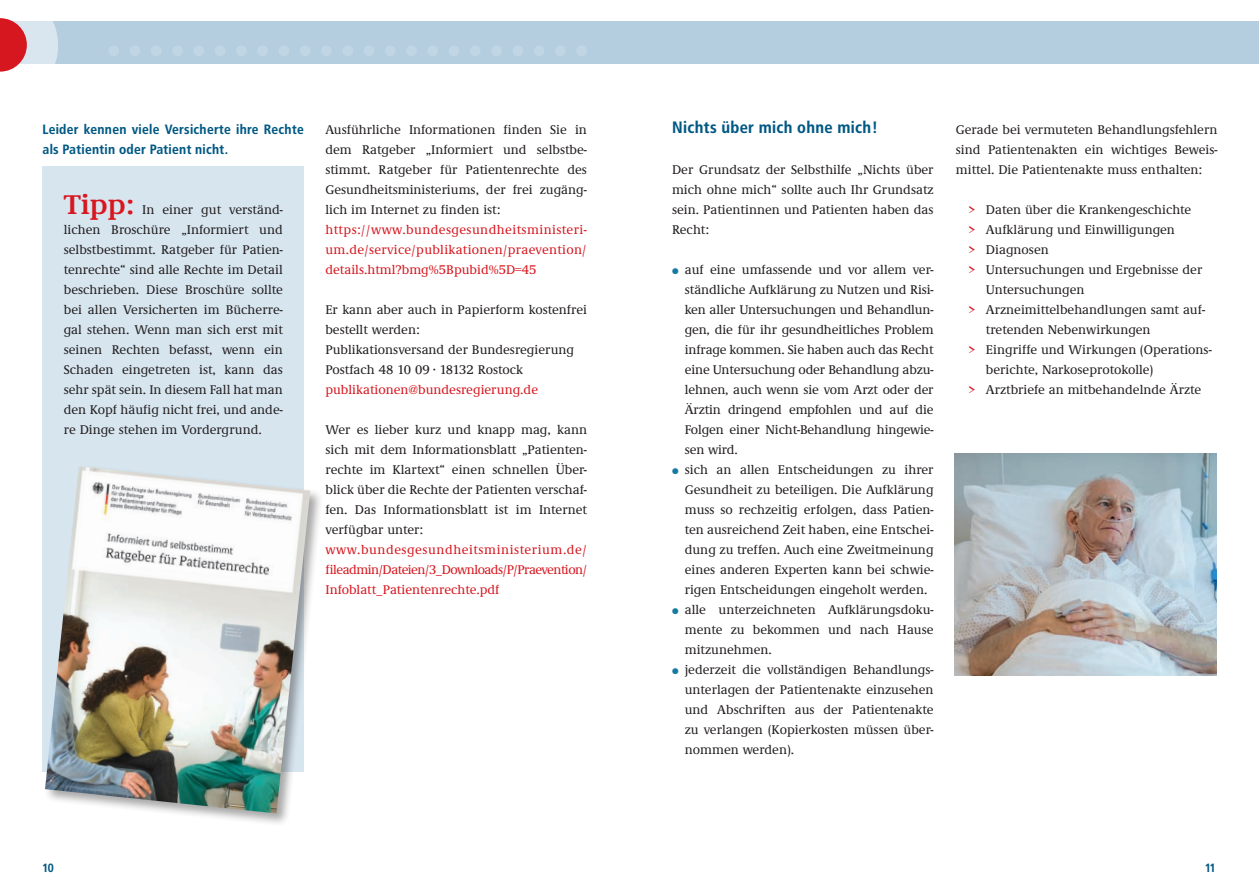
<style>
.page{position:relative;width:1259px;height:893px;background:#fff}
.page>*{position:absolute;margin:0;border:0;box-sizing:border-box;transform-origin:0 0}
._1_Headline{font:700 16.5px "Transit";color:#005883}
.Copy{font:700 13.5px/20px "Transit";color:#005883}
.Copy-2{font:500 13.05px/20px "Demos EF";color:#231f20;text-align:justify}
.Blaue_Aufzählung{font:500 13.05px/20px "Demos EF";color:#231f20}
.Copy-3{font:500 13.05px/20px "Demos EF";color:#d7171f;text-align:justify}
.t1{font:700 12px "Transit";color:#005883}
.s1{font-weight:600;font-size:28.05px;color:#d7171f}
.s2{color:#167ba3}
.s3{color:#d7171f}
</style>
<div class="page">
<div style="left:0;top:21px;width:629px;height:43px;background:#b4cee0"></div>
<div style="left:629px;top:21px;width:630px;height:43px;background:#b4cee0"></div>
<div style="left:108px;top:45px;width:11px;height:11px;background:#c1d6e5;border-radius:50%"></div>
<div style="left:130px;top:45px;width:10px;height:11px;background:#c1d6e5;border-radius:50%"></div>
<div style="left:151px;top:45px;width:11px;height:11px;background:#c1d6e5;border-radius:50%"></div>
<div style="left:172px;top:45px;width:11px;height:11px;background:#c1d6e5;border-radius:50%"></div>
<div style="left:193px;top:45px;width:11px;height:11px;background:#c1d6e5;border-radius:50%"></div>
<div style="left:215px;top:45px;width:10px;height:11px;background:#c1d6e5;border-radius:50%"></div>
<div style="left:236px;top:45px;width:11px;height:11px;background:#c1d6e5;border-radius:50%"></div>
<div style="left:257px;top:45px;width:11px;height:11px;background:#c1d6e5;border-radius:50%"></div>
<div style="left:279px;top:45px;width:10px;height:11px;background:#c1d6e5;border-radius:50%"></div>
<div style="left:300px;top:45px;width:10px;height:11px;background:#c1d6e5;border-radius:50%"></div>
<div style="left:321px;top:45px;width:11px;height:11px;background:#c1d6e5;border-radius:50%"></div>
<div style="left:342px;top:45px;width:11px;height:11px;background:#c1d6e5;border-radius:50%"></div>
<div style="left:364px;top:45px;width:10px;height:11px;background:#c1d6e5;border-radius:50%"></div>
<div style="left:385px;top:45px;width:10px;height:11px;background:#c1d6e5;border-radius:50%"></div>
<div style="left:406px;top:45px;width:11px;height:11px;background:#c1d6e5;border-radius:50%"></div>
<div style="left:427px;top:45px;width:11px;height:11px;background:#c1d6e5;border-radius:50%"></div>
<div style="left:449px;top:45px;width:10px;height:11px;background:#c1d6e5;border-radius:50%"></div>
<div style="left:470px;top:45px;width:10px;height:11px;background:#c1d6e5;border-radius:50%"></div>
<div style="left:491px;top:45px;width:11px;height:11px;background:#c1d6e5;border-radius:50%"></div>
<div style="left:512px;top:45px;width:11px;height:11px;background:#c1d6e5;border-radius:50%"></div>
<div style="left:534px;top:45px;width:10px;height:11px;background:#c1d6e5;border-radius:50%"></div>
<div style="left:555px;top:45px;width:11px;height:11px;background:#c1d6e5;border-radius:50%"></div>
<div style="left:576px;top:45px;width:11px;height:11px;background:#c1d6e5;border-radius:50%"></div>
<svg style="left:0;top:18px;width:58px;height:54px"></svg>
<div style="left:43px;top:167px;width:261px;height:605px;background:#d7e5ef"></div>
<div style="left:43px;top:465px;width:281px;height:362px;background:#231f20;opacity:.4"></div>
<img style="left:45px;top:466px;width:265px;height:347px">
<img style="left:955px;top:453px;width:261px;height:222px">
<p class="Copy" style="left:43px;top:119px;width:263px">Leider kennen viele Versicherte ihre Rechte als Patientin oder Patient nicht.</p>
<p class="Copy-2" style="left:64px;top:200px;width:220px"><span class="s1">Tipp:</span> In einer gut verständ&shy;lichen Broschüre „Informiert und selbstbestimmt. Ratgeber für Patien&shy;tenrechte“ sind alle Rechte im Detail beschrieben. Diese Broschüre sollte bei allen Versicherten im Bücherre&shy;gal stehen. Wenn man sich erst mit seinen Rechten befasst, wenn ein Schaden eingetreten ist, kann das sehr spät sein. In diesem Fall hat man den Kopf häufig nicht frei, und ande&shy;re Dinge stehen im Vordergrund.</p>
<p class="Copy-2" style="left:325px;top:120px;width:263px">Ausführliche Informationen finden Sie in dem Ratgeber „Informiert und selbstbe&shy;stimmt. Ratgeber für Patientenrechte des Gesundheitsministeriums, der frei zugäng&shy;lich im Internet zu finden ist:</p>
<p class="Copy-3" style="left:325px;top:220px;width:263px">https://www.bundesgesundheitsministeri&shy;um.de/service/publikationen/praevention/ details.html?bmg%5Bpubid%5D=45</p>
<p class="Copy-2" style="left:325px;top:300px;width:263px">Er kann aber auch in Papierform kostenfrei bestellt werden:</p>
<p class="Copy-2" style="left:325px;top:340px;width:250px">Publikationsversand der Bundesregierung</p>
<p class="Copy-2" style="left:325px;top:360px;width:199px">Postfach 48 10 09 · 18132 Rostock</p>
<p class="Copy-3" style="left:325px;top:380px;width:214px">publikationen@bundesregierung.de</p>
<p class="Copy-2" style="left:325px;top:420px;width:263px">Wer es lieber kurz und knapp mag, kann sich mit dem Informationsblatt „Patienten&shy;rechte im Klartext“ einen schnellen Über&shy;blick über die Rechte der Patienten verschaf&shy;fen. Das Informationsblatt ist im Internet verfügbar unter:</p>
<p class="Copy-3" style="left:325px;top:540px;width:263px">www.bundesgesundheitsministerium.de/ fileadmin/Dateien/3_Downloads/P/Praevention/ Infoblatt_Patientenrechte.pdf</p>
<p class="_1_Headline" style="left:672px;top:117px;width:208px">Nichts über mich ohne mich!</p>
<p class="Copy-2" style="left:672px;top:160px;width:263px">Der Grundsatz der Selbsthilfe „Nichts über mich ohne mich“ sollte auch Ihr Grundsatz sein. Patientinnen und Patienten haben das Recht:</p>
<p class="Copy-2" style="left:685px;top:260px;width:250px;text-indent:-13px"><span class="s2">●</span> auf eine umfassende und vor allem ver&shy;ständliche Aufklärung zu Nutzen und Risi&shy;ken aller Untersuchungen und Behandlun&shy;gen, die für ihr gesundheitliches Problem infrage kommen. Sie haben auch das Recht eine Untersuchung oder Behandlung abzu&shy;lehnen, auch wenn sie vom Arzt oder der Ärztin dringend empfohlen und auf die Folgen einer Nicht-Behandlung hingewie&shy;sen wird.</p>
<p class="Copy-2" style="left:685px;top:460px;width:250px;text-indent:-13px"><span class="s2">●</span> sich an allen Entscheidungen zu ihrer Gesundheit zu beteiligen. Die Aufklärung muss so rechzeitig erfolgen, dass Patien&shy;ten ausreichend Zeit haben, eine Entschei&shy;dung zu treffen. Auch eine Zweitmeinung eines anderen Experten kann bei schwie&shy;rigen Entscheidungen eingeholt werden.</p>
<p class="Copy-2" style="left:685px;top:600px;width:250px;text-indent:-13px"><span class="s2">●</span> alle unterzeichneten Aufklärungsdoku&shy;mente zu bekommen und nach Hause mitzunehmen.</p>
<p class="Copy-2" style="left:685px;top:660px;width:250px;text-indent:-13px"><span class="s2">●</span> jederzeit die vollständigen Behandlungs&shy;unterlagen der Patientenakte einzusehen und Abschriften aus der Patientenakte zu verlangen (Kopierkosten müssen über&shy;nommen werden).</p>
<p class="Blaue_Aufzählung" style="left:956px;top:120px;width:263px;text-align:justify">Gerade bei vermuteten Behandlungsfehlern sind Patientenakten ein wichtiges Beweis&shy;mittel. Die Patientenakte muss enthalten:</p>
<p class="Blaue_Aufzählung" style="left:968px;top:200px;width:224px"><span class="s3">&gt;</span> Daten über die Krankengeschichte</p>
<p class="Blaue_Aufzählung" style="left:968px;top:220px;width:208px"><span class="s3">&gt;</span> Aufklärung und Einwilligungen</p>
<p class="Blaue_Aufzählung" style="left:968px;top:240px;width:82px"><span class="s3">&gt;</span> Diagnosen</p>
<p class="Blaue_Aufzählung" style="left:986px;top:260px;width:218px;text-indent:-17px"><span class="s3">&gt;</span> Untersuchungen und Ergebnisse der<br>Untersuchungen</p>
<p class="Blaue_Aufzählung" style="left:986px;top:300px;width:221px;text-indent:-17px"><span class="s3">&gt;</span> Arzneimittelbehandlungen samt auf&shy;tretenden Nebenwirkungen</p>
<p class="Blaue_Aufzählung" style="left:986px;top:340px;width:227px;text-indent:-17px"><span class="s3">&gt;</span> Eingriffe und Wirkungen (Operations&shy;berichte, Narkoseprotokolle)</p>
<p class="Blaue_Aufzählung" style="left:968px;top:380px;width:234px"><span class="s3">&gt;</span> Arztbriefe an mitbehandelnde Ärzte</p>
<p class="t1" style="left:43px;top:861px;width:13px">10</p>
<p class="t1" style="left:1205px;top:861px;width:13px">11</p>
</div>
